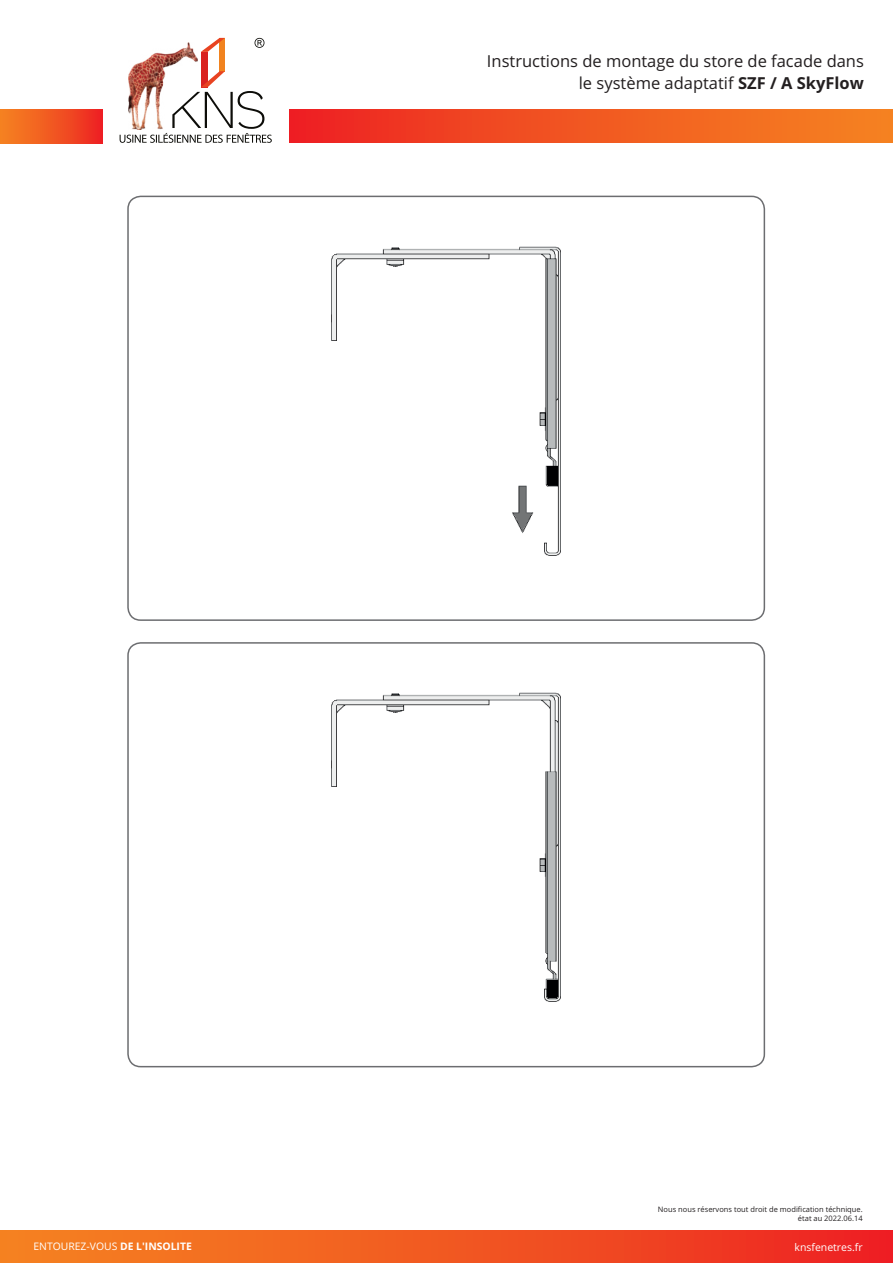
<style>
.page{position:relative;width:893px;height:1263px;background:#fff}
.page>*{position:absolute;margin:0;border:0;box-sizing:border-box;transform-origin:0 0}
.t1{font:16.5px/22.5px "Open Sans";color:#231f20;text-align:right}
.t2{font:10.5px "Open Sans";color:#fff}
.t3{font:10.35px "Open Sans";color:#fff}
.t4{font:7.5px/9.1px "Open Sans";color:#231f20;text-align:right}
.s1{font-weight:700}
</style>
<div class="page">
<img style="left:128px;top:196px;width:636px;height:424px">
<div style="left:127px;top:196px;width:638px;height:425px;border:2px solid #6c6d70;border-radius:13px"></div>
<img style="left:130px;top:643px;width:634px;height:423px">
<div style="left:127px;top:642px;width:638px;height:425px;border:2px solid #6c6d70;border-radius:13px"></div>
<div style="left:289px;top:110px;width:604px;height:33px;background:linear-gradient(to right,#ed2423,#f58721)"></div>
<div style="left:0;top:109px;width:103px;height:34px;background:linear-gradient(to right,#f58621,#ed2423)"></div>
<svg style="left:120px;top:38px;width:152px;height:105px"></svg>
<img style="left:128px;top:42px;width:69px;height:87px">
<div style="left:0;top:1231px;width:893px;height:32px;background:linear-gradient(to right,#f58721,#ed2423)"></div>
<p class="t1" style="left:487px;top:49px;width:378px">Instructions de montage du store de facade dans le système adaptatif <span class="s1">SZF / A SkyFlow</span></p>
<p class="t4" style="left:658px;top:1204px;width:206px">Nous nous réservons tout droit de modification téchnique. état au 2022.06.14</p>
<p class="t3" style="left:33px;top:1239px;width:160px">ENTOUREZ-VOUS <span class="s1">DE L'INSOLITE</span></p>
<p class="t2" style="left:794px;top:1239px;width:70px">knsfenetres.fr</p>
</div>
